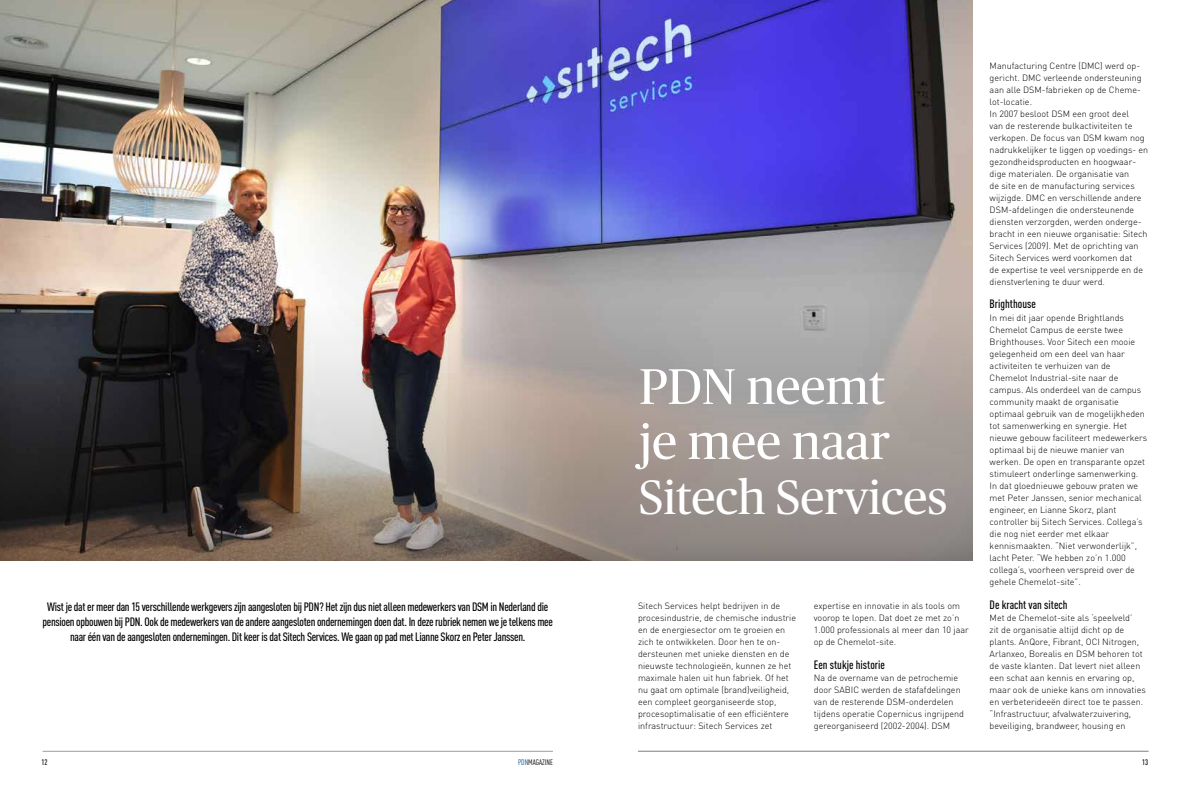
<style>
.page{position:relative;width:1191px;height:808px;background:#fff}
.page>*{position:absolute;margin:0;border:0;box-sizing:border-box;transform-origin:0 0}
.t1{font:50px/55px "Publico";color:#fff}
.t2{font:48px "Publico";color:#fff}
.t3{font:500 condensed 12px/15px "DINOT";letter-spacing:-.025em;color:#000;text-align:center}
.t4{font:500 condensed 12px "DINOT";color:#000}
.t5{font:300 9px/12px "DINOT";color:#000}
.t6{font:condensed 8px "DINOT";color:#000}
.t7{font:500 condensed 8px "DINOT";color:#000}
.s1{color:#024f92}
</style>
<div class="page">
<hr style="left:43px;top:751px;width:510px;height:1px;background:#9d9d9c">
<hr style="left:638px;top:751px;width:510px;height:1px;background:#9d9d9c">
<img style="left:0;top:0;width:972px;height:302px">
<svg style="left:0;top:302px;width:972px;height:259px;background:#7e7571"></svg>
<h1 class="t1" style="left:639px;top:359px;width:252px">PDN neemt je mee naar</h1>
<h2 class="t2" style="left:639px;top:470px;width:310px">Sitech Services</h2>
<p class="t3" style="left:43px;top:599px;width:512px">Wist je dat er meer dan 15 verschillende werkgevers zijn aangesloten bij PDN? Het zijn dus niet alleen medewerkers van DSM in Nederland die pensioen opbouwen bij PDN. Ook de medewerkers van de andere aangesloten ondernemingen doen dat. In deze rubriek nemen we je telkens mee naar één van de aangesloten ondernemingen. Dit keer is dat Sitech Services. We gaan op pad met Lianne Skorz en Peter Janssen.</p>
<p class="t5" style="left:638px;top:599px;width:160px">Sitech Services helpt bedrijven in de procesindustrie, de chemische industrie en de energiesector om te groeien en zich te ontwikkelen. Door hen te on&shy;dersteunen met unieke diensten en de nieuwste technologieën, kunnen ze het maximale halen uit hun fabriek. Of het nu gaat om optimale (brand)veiligheid, een compleet georganiseerde stop, procesoptimalisatie of een efficiëntere infrastructuur: Sitech Services zet</p>
<p class="t5" style="left:814px;top:599px;width:156px">expertise en innovatie in als tools om voorop te lopen. Dat doet ze met zo’n 1.000 professionals al meer dan 10 jaar op de Chemelot-site.</p>
<h3 class="t4" style="left:814px;top:656px;width:73px">Een stukje historie</h3>
<p class="t5" style="left:814px;top:671px;width:152px">Na de overname van de petrochemie door SABIC werden de stafafdelingen van de resterende DSM-onderdelen tijdens operatie Copernicus ingrijpend gereorganiseerd (2002-2004). DSM</p>
<p class="t5" style="left:989px;top:59px;width:160px">Manufacturing Centre (DMC) werd op&shy;gericht. DMC verleende ondersteuning aan alle DSM-fabrieken op de Cheme&shy;lot-locatie.<br>In 2007 besloot DSM een groot deel<br>van de resterende bulkactiviteiten te verkopen. De focus van DSM kwam nog nadrukkelijker te liggen op voedings- en gezondheidsproducten en hoogwaar&shy;dige materialen. De organisatie van<br>de site en de manufacturing services wijzigde. DMC en verschillende andere DSM-afdelingen die ondersteunende diensten verzorgden, werden onderge&shy;bracht in een nieuwe organisatie: Sitech Services (2009). Met de oprichting van Sitech Services werd voorkomen dat<br>de expertise te veel versnipperde en de dienstverlening te duur werd.</p>
<h3 class="t4" style="left:989px;top:295px;width:48px">Brighthouse</h3>
<p class="t5" style="left:989px;top:311px;width:159px">In mei dit jaar opende Brightlands Chemelot Campus de eerste twee Brighthouses. Voor Sitech een mooie gelegenheid om een deel van haar activiteiten te verhuizen van de Chemelot Industrial-site naar de campus. Als onderdeel van de campus community maakt de organisatie optimaal gebruik van de mogelijkheden tot samenwerking en synergie. Het nieuwe gebouw faciliteert medewerkers optimaal bij de nieuwe manier van werken. De open en transparante opzet stimuleert onderlinge samenwerking.<br>In dat gloednieuwe gebouw praten we met Peter Janssen, senior mechanical engineer, en Lianne Skorz, plant controller bij Sitech Services. Collega’s die nog niet eerder met elkaar kennismaakten. “Niet verwonderlijk”, lacht Peter. “We hebben zo’n 1.000 collega’s, voorheen verspreid over de gehele Chemelot-site”.</p>
<h3 class="t4" style="left:989px;top:596px;width:79px">De kracht van sitech</h3>
<p class="t5" style="left:989px;top:611px;width:158px">Met de Chemelot-site als ‘speelveld’<br>zit de organisatie altijd dicht op de plants. AnQore, Fibrant, OCI Nitrogen, Arlanxeo, Borealis en DSM behoren tot de vaste klanten. Dat levert niet alleen een schat aan kennis en ervaring op, maar ook de unieke kans om innovaties en verbeterideeën direct toe te passen. “Infrastructuur, afvalwaterzuivering, beveiliging, brandweer, housing en</p>
<p class="t7" style="left:41px;top:756px;width:8px">12</p>
<p class="t6" style="left:518px;top:757px;width:36px"><span class="s1">PDN</span>MAGAZINE</p>
<p class="t7" style="left:1142px;top:757px;width:8px">13</p>
</div>
